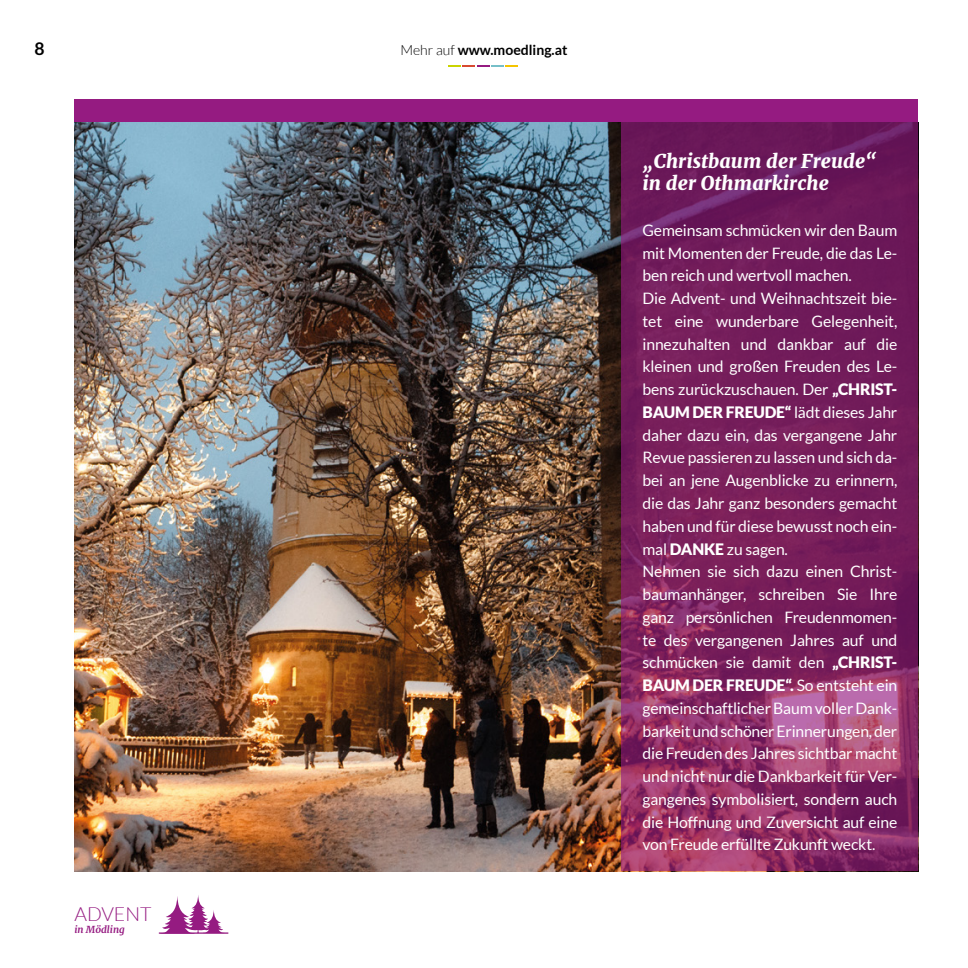
<style>
.page{position:relative;width:968px;height:968px;background:#fff}
.page>*{position:absolute;margin:0;border:0;box-sizing:border-box;transform-origin:0 0}
.t1{font:300 19.43px "Lato";color:#951b81}
.t2{font:italic 900 19.25px/22.8px "Merriweather";letter-spacing:.005em;color:#fff}
.t3{font:700 17.5px "Lato";color:#000}
.t4{font:15.75px/22.8px "Lato";letter-spacing:-.01em;color:#fff}
.t5{font:700 14px "Lato";color:#000}
.t6{font:italic 700 9.8px "Merriweather";color:#951b81}
.s1{font-weight:300}
.s2{font-weight:900}
</style>
<div class="page">
<svg style="left:448px;top:66px;width:70px;height:1px"></svg>
<hr style="left:159px;top:932px;width:69px;height:1px;background:#951b81">
<svg style="left:160px;top:895px;width:64px;height:38px"></svg>
<img style="left:74px;top:122px;width:547px;height:749px">
<div style="left:74px;top:99px;width:844px;height:23px;background:#951b81"></div>
<svg style="left:621px;top:122px;width:297px;height:749px;background:#7c235f"></svg>
<p class="t3" style="left:34px;top:38px;width:12px">8</p>
<p class="t1" style="left:74px;top:903px;width:79px">ADVENT</p>
<p class="t6" style="left:74px;top:922px;width:52px">in Mödling</p>
<p class="t5" style="left:400px;top:41px;width:169px"><span class="s1">Mehr auf</span> www.moedling.at</p>
<p class="t2" style="left:642px;top:149px;width:235px">„Christbaum der Freude“ in der Othmarkirche</p>
<p class="t4" style="left:642px;top:219px;width:256px">Gemeinsam schmücken wir den Baum mit Momenten der Freude, die das Le&shy;ben reich und wertvoll machen.<br>Die Advent- und Weihnachtszeit bie&shy;tet eine wunderbare Gelegenheit, innezuhalten und dankbar auf die kleinen und großen Freuden des Le&shy;bens zurückzuschauen. Der <span class="s2">„CHRIST-BAUM DER FREUDE“</span> lädt dieses Jahr daher dazu ein, das vergangene Jahr Revue passieren zu lassen und sich da&shy;bei an jene Augenblicke zu erinnern, die das Jahr ganz besonders gemacht haben und für diese bewusst noch ein&shy;mal <span class="s2">DANKE</span> zu sagen.<br>Nehmen sie sich dazu einen Christ&shy;baumanhänger, schreiben Sie Ihre ganz persönlichen Freudenmomen&shy;te des vergangenen Jahres auf und schmücken sie damit den <span class="s2">„CHRIST-BAUM DER FREUDE“.</span> So entsteht ein gemeinschaftlicher Baum voller Dank&shy;barkeit und schöner Erinnerungen, der die Freuden des Jahres sichtbar macht und nicht nur die Dankbarkeit für Ver&shy;gangenes symbolisiert, sondern auch die Hoffnung und Zuversicht auf eine von Freude erfüllte Zukunft weckt.</p>
</div>
